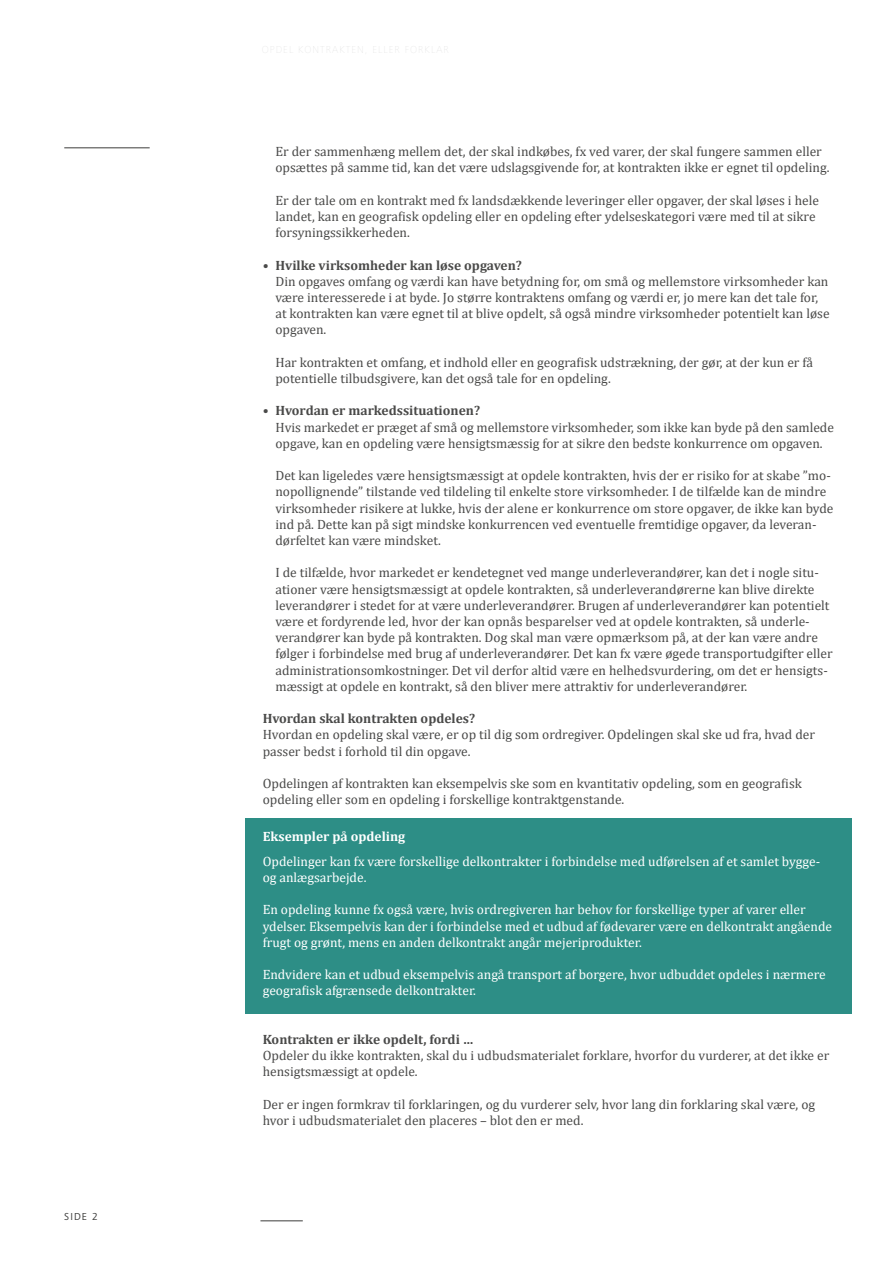
<style>
.page{position:relative;width:893px;height:1263px;background:#fff}
.page>*{position:absolute;margin:0;border:0;box-sizing:border-box;transform-origin:0 0}
.t1{font:13.5px/16.2px "Cambria";color:#4a4a49}
.t2{font:13.5px/16.2px "Cambria";color:#fff}
.t3{font:700 13.5px "Cambria";color:#4a4a49}
.t4{font:700 13.5px "Cambria";color:#fff}
.t5{font:10.5px "Frutiger Next Pro";color:#3c3c3b}
.s1{font-weight:700}
</style>
<div class="page">
<div style="left:245px;top:818px;width:606px;height:195px;background:#2d8e86"></div>
<hr style="left:64px;top:147px;width:86px;height:1px;background:#3c3c3b">
<hr style="left:260px;top:1220px;width:43px;height:1px;background:#3c3c3b">
<p class="t5" style="left:64px;top:1211px;width:35px">SIDE 2</p>
<p class="t1" style="left:275px;top:143px;width:555px">Er der sammenhæng mellem det, der skal indkøbes, fx ved varer, der skal fungere sammen eller opsættes på samme tid, kan det være udslagsgivende for, at kontrakten ikke er egnet til opdeling.</p>
<p class="t1" style="left:275px;top:192px;width:545px">Er der tale om en kontrakt med fx landsdækkende leveringer eller opgaver, der skal løses i hele landet, kan en geografisk opdeling eller en opdeling efter ydelseskategori være med til at sikre forsyningssikkerheden.</p>
<p class="t1" style="left:275px;top:257px;width:556px;text-indent:-13px">• <span class="s1">Hvilke virksomheder kan løse opgaven?<br></span>Din opgaves omfang og værdi kan have betydning for, om små og mellemstore virksomheder kan være interesserede i at byde. Jo større kontraktens omfang og værdi er, jo mere kan det tale for, at kontrakten kan være egnet til at blive opdelt, så også mindre virksomheder potentielt kan løse opgaven.</p>
<p class="t1" style="left:275px;top:354px;width:539px">Har kontrakten et omfang, et indhold eller en geografisk udstrækning, der gør, at der kun er få potentielle tilbudsgivere, kan det også tale for en opdeling.</p>
<p class="t1" style="left:275px;top:403px;width:560px;text-indent:-13px">• <span class="s1">Hvordan er markedssituationen?<br></span>Hvis markedet er præget af små og mellemstore virksomheder, som ikke kan byde på den samlede opgave, kan en opdeling være hensigtsmæssig for at sikre den bedste konkurrence om opgaven.</p>
<p class="t1" style="left:275px;top:467px;width:560px">Det kan ligeledes være hensigtsmæssigt at opdele kontrakten, hvis der er risiko for at skabe ”mo&shy;nopollignende” tilstande ved tildeling til enkelte store virksomheder. I de tilfælde kan de mindre virksomheder risikere at lukke, hvis der alene er konkurrence om store opgaver, de ikke kan byde ind på. Dette kan på sigt mindske konkurrencen ved eventuelle fremtidige opgaver, da leveran&shy;dørfeltet kan være mindsket.</p>
<p class="t1" style="left:275px;top:565px;width:559px">I de tilfælde, hvor markedet er kendetegnet ved mange underleverandører, kan det i nogle situ&shy;ationer være hensigtsmæssigt at opdele kontrakten, så underleverandørerne kan blive direkte leverandører i stedet for at være underleverandører. Brugen af underleverandører kan potentielt være et fordyrende led, hvor der kan opnås besparelser ved at opdele kontrakten, så underle&shy;verandører kan byde på kontrakten. Dog skal man være opmærksom på, at der kan være andre følger i forbindelse med brug af underleverandører. Det kan fx være øgede transportudgifter eller administrationsomkostninger. Det vil derfor altid være en helhedsvurdering, om det er hensigts&shy;mæssigt at opdele en kontrakt, så den bliver mere attraktiv for underleverandører.</p>
<p class="t3" style="left:263px;top:709px;width:214px">Hvordan skal kontrakten opdeles?</p>
<p class="t1" style="left:263px;top:727px;width:554px">Hvordan en opdeling skal være, er op til dig som ordregiver. Opdelingen skal ske ud fra, hvad der passer bedst i forhold til din opgave.</p>
<p class="t1" style="left:263px;top:775px;width:541px">Opdelingen af kontrakten kan eksempelvis ske som en kvantitativ opdeling, som en geografisk opdeling eller som en opdeling i forskellige kontraktgenstande.</p>
<p class="t4" style="left:263px;top:827px;width:144px">Eksempler på opdeling</p>
<p class="t2" style="left:263px;top:853px;width:559px">Opdelinger kan fx være forskellige delkontrakter i forbindelse med udførelsen af et samlet bygge&shy;og anlægsarbejde.</p>
<p class="t2" style="left:263px;top:901px;width:571px">En opdeling kunne fx også være, hvis ordregiveren har behov for forskellige typer af varer eller ydelser. Eksempelvis kan der i forbindelse med et udbud af fødevarer være en delkontrakt angående frugt og grønt, mens en anden delkontrakt angår mejeriprodukter.</p>
<p class="t2" style="left:263px;top:966px;width:565px">Endvidere kan et udbud eksempelvis angå transport af borgere, hvor udbuddet opdeles i nærmere geografisk afgrænsede delkontrakter.</p>
<p class="t3" style="left:263px;top:1030px;width:212px">Kontrakten er ikke opdelt, fordi …</p>
<p class="t1" style="left:263px;top:1047px;width:568px">Opdeler du ikke kontrakten, skal du i udbudsmaterialet forklare, hvorfor du vurderer, at det ikke er hensigtsmæssigt at opdele.</p>
<p class="t1" style="left:263px;top:1096px;width:554px">Der er ingen formkrav til forklaringen, og du vurderer selv, hvor lang din forklaring skal være, og hvor i udbudsmaterialet den placeres – blot den er med.</p>
</div>
